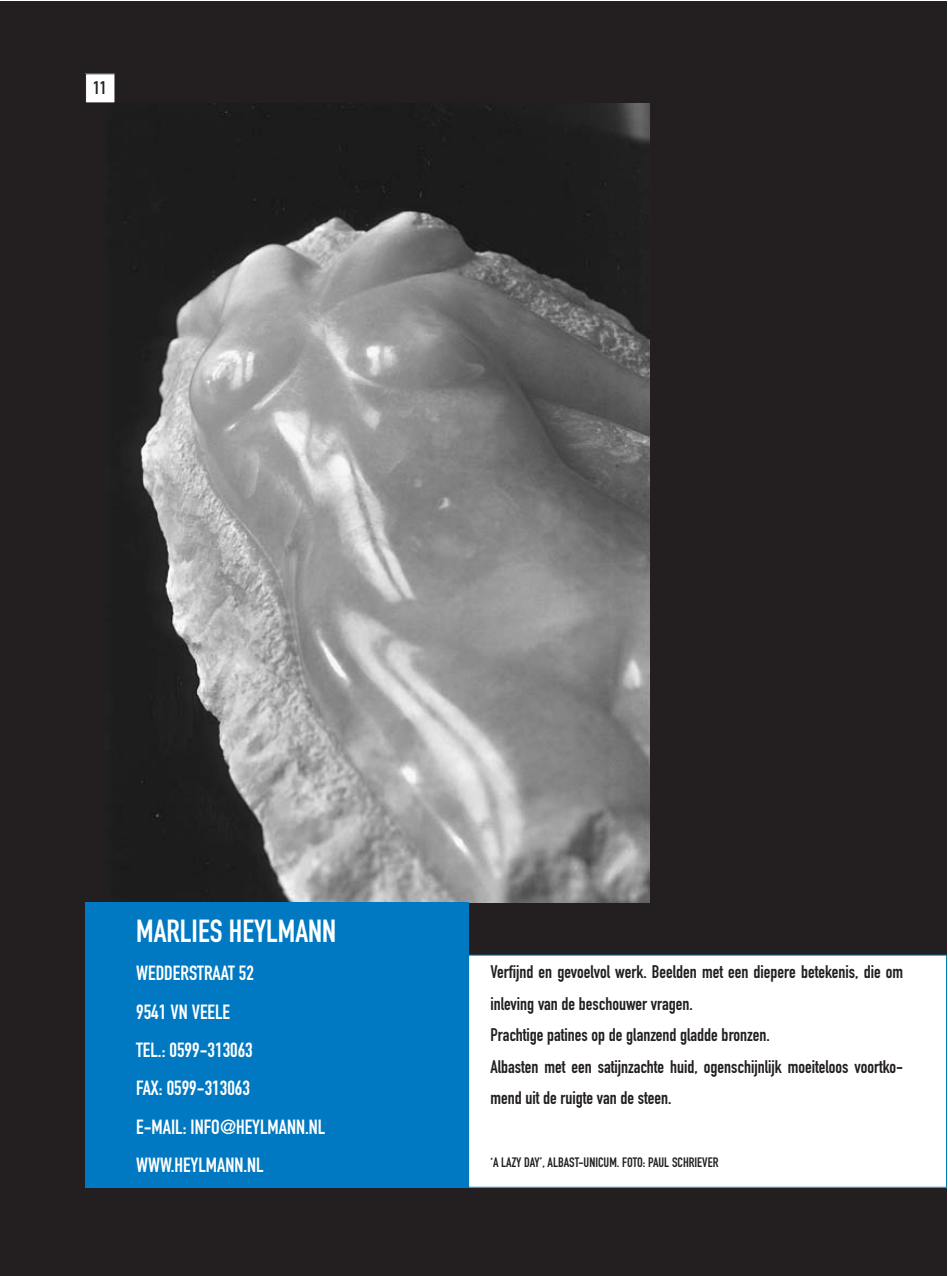
<style>
.page{position:relative;width:948px;height:1276px;background:#fff}
.page>*{position:absolute;margin:0;border:0;box-sizing:border-box;transform-origin:0 0}
.t1{font:31.5px "DIN Engschrift";color:#fff}
.t2{font:20.25px/38.2px "DIN Engschrift";color:#fff}
.t3{font:18px/31.5px "DIN Engschrift";color:#231f20}
.t4{font:13.5px "DIN Engschrift";color:#231f20}
</style>
<div class="page">
<div style="left:0;top:1px;width:946px;height:1275px;background:#231f20"></div>
<div style="left:468px;top:955px;width:478px;height:232px;background:#fff"></div>
<div style="left:85px;top:74px;width:30px;height:29px;background:#fff"></div>
<img style="left:124px;top:103px;width:525px;height:799px">
<div style="left:85px;top:902px;width:383px;height:285px;background:#0079c2"></div>
<p class="t3" style="left:93px;top:74px;width:15px">11</p>
<h1 class="t1" style="left:136px;top:919px;width:201px">MARLIES HEYLMANN</h1>
<p class="t2" style="left:136px;top:956px;width:190px">WEDDERSTRAAT 52<br>9541 VN VEELE<br>TEL.: 0599-313063<br>FAX: 0599-313063<br>E-MAIL: INFO@HEYLMANN.NL<br>WWW.HEYLMANN.NL</p>
<p class="t3" style="left:490px;top:958px;width:414px">Verfijnd en gevoelvol werk. Beelden met een diepere betekenis, die om inleving van de beschouwer vragen.<br>Prachtige patines op de glanzend gladde bronzen.<br>Albasten met een satijnzachte huid, ogenschijnlijk moeiteloos voortko&shy;mend uit de ruigte van de steen.</p>
<p class="t4" style="left:490px;top:1157px;width:229px">‘A LAZY DAY’, ALBAST-UNICUM. FOTO: PAUL SCHRIEVER</p>
</div>
